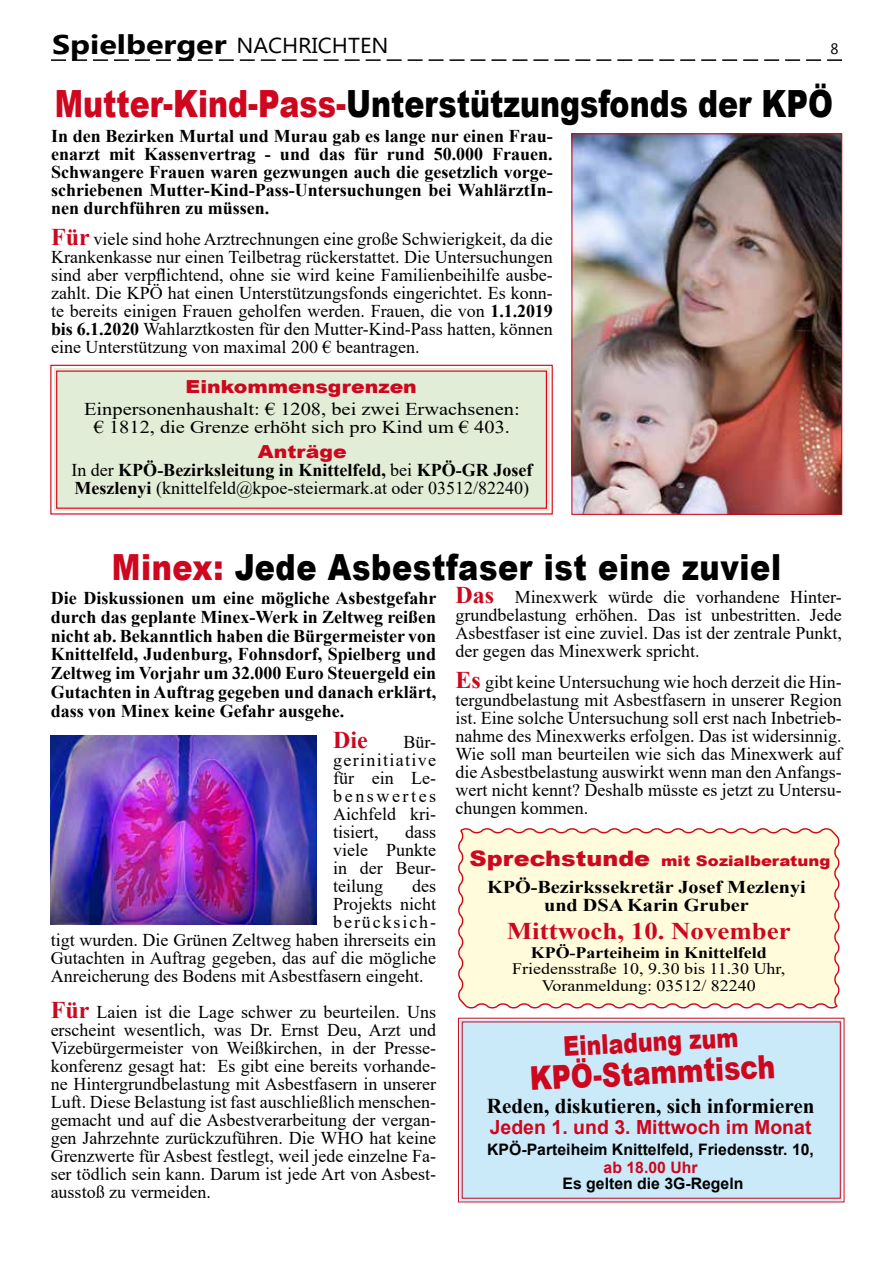
<style>
.page{position:relative;width:893px;height:1263px;background:#fff}
.page>*{position:absolute;margin:0;border:0;box-sizing:border-box;transform-origin:0 0}
.t1{font:900 37.5px "Arial";color:#000;scale:.8 1}
.t2{font:900 36px "Arial";letter-spacing:.02em;color:#000;scale:.84 1}
.t3{font:900 32.7px "Arial";color:#cd071e;scale:.81 1}
.t4{font:900 27.15px "Arial";color:#cd071e;scale:.81 1}
.t5{font:700 27px "Microsoft New Tai Lue";color:#000;scale:1.2 1}
.t6{font:700 24px "Times New Roman";color:#cd071e;scale:1.12 1}
.t7{font:700 24px "Times New Roman";color:#cd071e}
.t8{font:700 21px "Times New Roman";color:#000}
.t9{font:700 19.5px "Arial";color:#ce061e}
.t10{font:18px/18px "Times New Roman";color:#000;text-align:justify}
.t11{font:700 18px/18.8px "Times New Roman";color:#000;text-align:justify}
.t12{font:18px/18px "Times New Roman";color:#000;text-align:center;scale:1.13 1}
.t13{font:700 18px/18px "Times New Roman";color:#000;text-align:center;scale:1.12 1}
.t14{font:900 18px "Arial";color:#cd071e;scale:1.13 1}
.t15{font:18px "Times New Roman";letter-spacing:.105em;color:#000}
.t16{font:16.05px/17.2px "Times New Roman";color:#000;text-align:center;scale:1.12 1}
.t17{font:700 16.05px "Times New Roman";color:#000;scale:1.12 1}
.t18{font:700 15.75px "Arial";color:#000}
.t19{font:700 15.75px "Arial";color:#ce061e}
.t20{font:15px "Microsoft New Tai Lue";color:#000}
.t21{font:900 14.7px "Arial";color:#cd071e;scale:1.12 1}
.s1{font-weight:400;font-size:21.6px}
.s2{color:#ce061e}
.s3{font-weight:700;font-size:24px;color:#cd071e}
.s4{font-weight:700}
.s5{font-size:21.3px}
</style>
<div class="page">
<svg style="left:51px;top:59px;width:791px;height:2px"></svg>
<div style="left:458px;top:828px;width:382px;height:181px;background:#fffbdb"></div>
<div style="left:50px;top:364px;width:503px;height:151px;background:#e2edd7"></div>
<div style="left:56px;top:370px;width:491px;height:139px;border:1px solid #e2001a"></div>
<img style="left:574px;top:136px;width:266px;height:376px">
<div style="left:572px;top:134px;width:270px;height:380px;border:1px solid #cd071e"></div>
<img style="left:50px;top:735px;width:266px;height:190px">
<svg style="left:458px;top:1017px;width:387px;height:186px"></svg>
<h3 class="t5" style="left:52px;top:29px;width:282px">Spielberger <span class="s1">NACHRICHTEN</span></h3>
<p class="t20" style="left:830px;top:40px;width:10px">8</p>
<h1 class="t1" style="left:55px;top:76px;width:974px"><span class="s2">Mutter-Kind-Pass-</span>Unterstützungsfonds der KPÖ</h1>
<p class="t11" style="left:51px;top:126px;width:503px;line-height:18px">In den Bezirken Murtal und Murau gab es lange nur einen Frau&shy;enarzt mit Kassenvertrag - und das für rund 50.000 Frauen.<br>Schwangere Frauen waren gezwungen auch die gesetzlich vorge&shy;schriebenen Mutter-Kind-Pass-Untersuchungen bei WahlärztIn&shy;nen durchführen zu müssen.</p>
<p class="t10" style="left:51px;top:230px;width:503px"><span class="s3">Für</span> viele sind hohe Arztrechnungen eine große Schwierigkeit, da die Krankenkasse nur einen Teilbetrag rückerstattet. Die Untersuchungen sind aber verpflichtend, ohne sie wird keine Familienbeihilfe ausbe&shy;zahlt. Die KPÖ hat einen Unterstützungsfonds eingerichtet. Es konn&shy;te bereits einigen Frauen geholfen werden. Frauen, die von <span class="s4">1.1.2019 bis 6.1.2020</span> Wahlarztkosten für den Mutter-Kind-Pass hatten, können eine Unterstützung von maximal 200 € beantragen.</p>
<p class="t14" style="left:186px;top:374px;width:206px">Einkommensgrenzen</p>
<p class="t12" style="left:84px;top:400px;width:387px">Einpersonenhaushalt: € 1208, bei zwei Erwachsenen: € 1812, die Grenze erhöht sich pro Kind um € 403.</p>
<p class="t14" style="left:258px;top:439px;width:80px">Anträge</p>
<p class="t10" style="left:71px;top:461px;width:462px">In der <span class="s4">KPÖ-Bezirksleitung in Knittelfeld,</span> bei <span class="s4">KPÖ-GR Josef<br>Meszlenyi</span> (knittelfeld@kpoe-steiermark.at oder 03512/82240)</p>
<h2 class="t2" style="left:112px;top:541px;width:798px"><span class="s2">Minex:</span> Jede Asbestfaser ist eine zuviel</h2>
<p class="t11" style="left:51px;top:588px;width:387px">Die Diskussionen um eine mögliche Asbestgefahr durch das geplante Minex-Werk in Zeltweg reißen nicht ab. Bekanntlich haben die Bürgermeister von Knittelfeld, Judenburg, Fohnsdorf, Spielberg und Zeltweg im Vorjahr um 32.000 Euro Steuergeld ein Gutachten in Auftrag gegeben und danach erklärt, dass von Minex keine Gefahr ausgehe.</p>
<h3 class="t7" style="left:333px;top:723px;width:36px">Die</h3>
<p class="t10" style="left:333px;top:733px;width:104px;text-indent:70px">Bür&shy;gerinitiative für ein Le&shy;benswertes Aichfeld kri&shy;tisiert,</p>
<p class="t10" style="left:333px;top:823px;width:104px;text-indent:72px">dass viele Punkte in der Beur&shy;teilung</p>
<p class="t10" style="left:412px;top:877px;width:25px">des</p>
<p class="t10" style="left:333px;top:895px;width:104px">Projekts nicht</p>
<p class="t15" style="left:333px;top:909px;width:104px">berücksich-</p>
<p class="t10" style="left:51px;top:931px;width:387px">tigt wurden. Die Grünen Zeltweg haben ihrerseits ein</p>
<p class="t10" style="left:51px;top:949px;width:387px">Gutachten in Auftrag gegeben, das auf die mögliche</p>
<p class="t10" style="left:51px;top:967px;width:374px">Anreicherung des Bodens mit Asbestfasern eingeht.</p>
<p class="t10" style="left:51px;top:1003px;width:387px"><span class="s3">Für</span> Laien ist die Lage schwer zu beurteilen. Uns erscheint wesentlich, was Dr. Ernst Deu, Arzt und Vizebürgermeister von Weißkirchen, in der Presse&shy;konferenz gesagt hat: Es gibt eine bereits vorhande&shy;ne Hintergrundbelastung mit Asbestfasern in unserer Luft. Diese Belastung ist fast auschließlich menschen&shy;gemacht und auf die Asbestverarbeitung der vergan&shy;gen Jahrzehnte zurückzuführen. Die WHO hat keine Grenzwerte für Asbest festlegt, weil jede einzelne Fa&shy;ser tödlich sein kann. Darum ist jede Art von Asbest&shy;ausstoß zu vermeiden.</p>
<p class="t10" style="left:455px;top:587px;width:388px"><span class="s3">Das</span> Minexwerk würde die vorhandene Hinter&shy;grundbelastung erhöhen. Das ist unbestritten. Jede Asbestfaser ist eine zuviel. Das ist der zentrale Punkt, der gegen das Minexwerk spricht.</p>
<p class="t10" style="left:455px;top:673px;width:388px"><span class="s3">Es</span> gibt keine Untersuchung wie hoch derzeit die Hin&shy;tergundbelastung mit Asbestfasern in unserer Region ist. Eine solche Untersuchung soll erst nach Inbetrieb&shy;nahme des Minexwerks erfolgen. Das ist widersinnig.<br>Wie soll man beurteilen wie sich das Minexwerk auf die Asbestbelastung auswirkt wenn man den Anfangs&shy;wert nicht kennt? Deshalb müsste es jetzt zu Untersu&shy;chungen kommen.</p>
<p class="t21" style="left:470px;top:850px;width:324px"><span class="s5">Sprechstunde</span> mit Sozialberatung</p>
<p class="t13" style="left:487px;top:877px;width:286px">KPÖ-Bezirkssekretär Josef Mezlenyi und DSA Karin Gruber</p>
<h3 class="t6" style="left:507px;top:914px;width:255px">Mittwoch, 10. November</h3>
<p class="t17" style="left:531px;top:941px;width:212px">KPÖ-Parteiheim in Knittelfeld</p>
<p class="t16" style="left:512px;top:959px;width:245px">Friedensstraße 10, 9.30 bis 11.30 Uhr,<br>Voranmeldung: 03512/ 82240</p>
<h3 class="t4" style="left:562px;top:1026px;width:218px;rotate:-3deg">Einladung zum</h3>
<h3 class="t3" style="left:529px;top:1055px;width:305px;rotate:-3deg">KPÖ-Stammtisch</h3>
<p class="t8" style="left:487px;top:1090px;width:329px">Reden, diskutieren, sich informieren</p>
<p class="t9" style="left:490px;top:1113px;width:323px">Jeden 1. und 3. Mittwoch im Monat</p>
<p class="t18" style="left:487px;top:1138px;width:328px">KPÖ-Parteiheim Knittelfeld, Friedensstr. 10,</p>
<p class="t19" style="left:604px;top:1156px;width:95px">ab 18.00 Uhr</p>
<p class="t18" style="left:562px;top:1172px;width:182px">Es gelten die 3G-Regeln</p>
</div>
